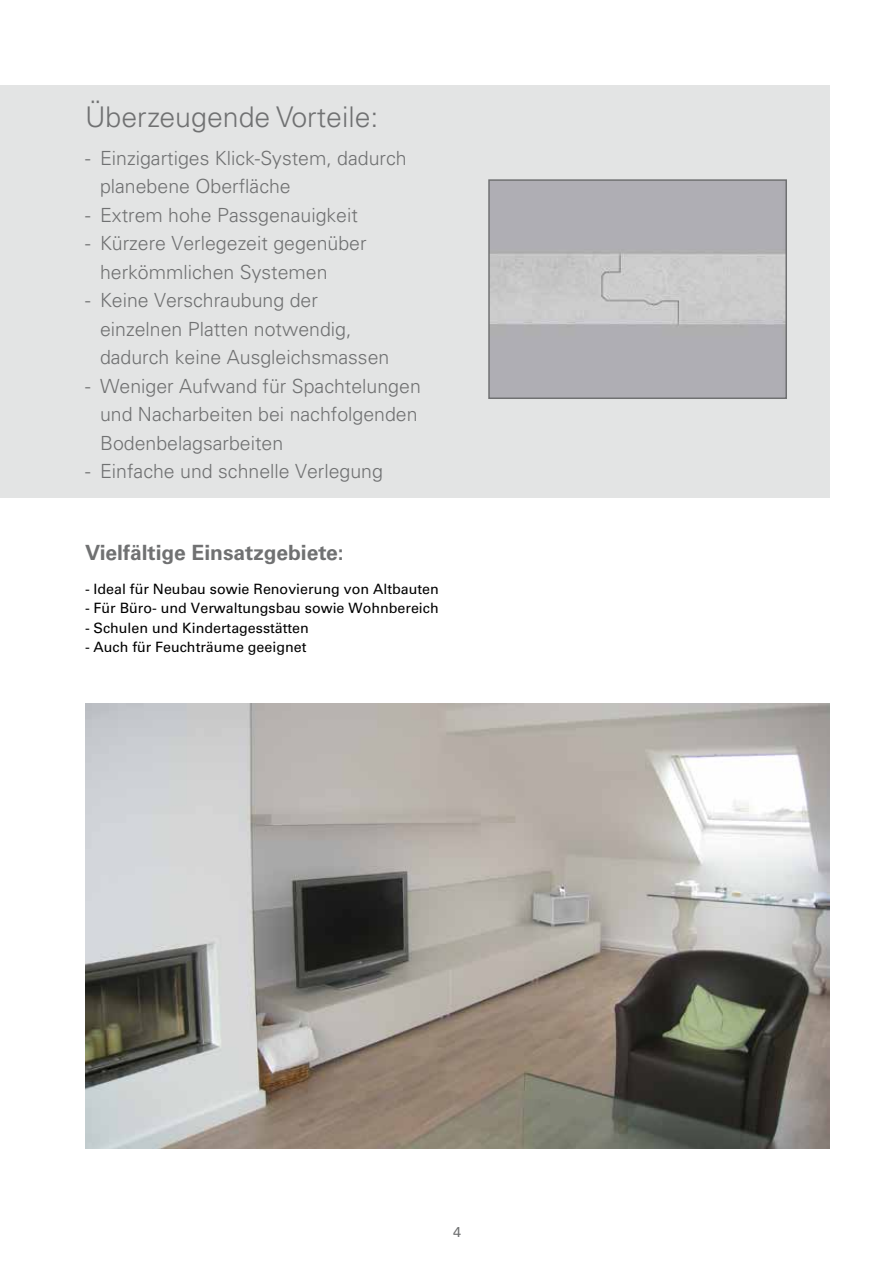
<style>
.page{position:relative;width:893px;height:1263px;background:#fff}
.page>*{position:absolute;margin:0;border:0;box-sizing:border-box;transform-origin:0 0}
.t1{font:300 28.5px "Univers LT";color:#707172}
.t2{font:700 21px "Univers LT";color:#707172}
.t3{font:300 19.5px/28.5px "Univers LT";color:#707172}
.t4{font:14.25px "Univers LT";color:#000}
.t5{font:14.25px "Univers LT";color:#707172}
</style>
<div class="page">
<div style="left:0;top:85px;width:829px;height:412px;background:#e3e4e4"></div>
<img style="left:85px;top:704px;width:744px;height:444px">
<img style="left:491px;top:182px;width:293px;height:214px">
<div style="left:488px;top:179px;width:299px;height:220px;border:2px solid #707172"></div>
<h1 class="t1" style="left:85px;top:100px;width:295px">Überzeugende Vorteile:</h1>
<p class="t3" style="left:100px;top:143px;width:308px;text-indent:-15px">- Einzigartiges Klick-System, dadurch planebene Oberfläche</p>
<p class="t3" style="left:85px;top:200px;width:274px">- Extrem hohe Passgenauigkeit</p>
<p class="t3" style="left:100px;top:229px;width:268px;text-indent:-15px">- Kürzere Verlegezeit gegenüber herkömmlichen Systemen</p>
<p class="t3" style="left:100px;top:286px;width:291px;text-indent:-15px">- Keine Verschraubung der einzelnen Platten notwendig, dadurch keine Ausgleichsmassen</p>
<p class="t3" style="left:100px;top:371px;width:322px;text-indent:-15px">- Weniger Aufwand für Spachtelungen und Nacharbeiten bei nachfolgenden<br>Bodenbelagsarbeiten</p>
<p class="t3" style="left:85px;top:457px;width:299px">- Einfache und schnelle Verlegung</p>
<p class="t2" style="left:85px;top:540px;width:260px">Vielfältige Einsatzgebiete:</p>
<p class="t4" style="left:85px;top:580px;width:355px">- Ideal für Neubau sowie Renovierung von Altbauten</p>
<p class="t4" style="left:85px;top:600px;width:355px">- Für Büro- und Verwaltungsbau sowie Wohnbereich</p>
<p class="t4" style="left:85px;top:619px;width:225px">- Schulen und Kindertagesstätten</p>
<p class="t4" style="left:85px;top:639px;width:223px">- Auch für Feuchträume geeignet</p>
<p class="t5" style="left:453px;top:1223px;width:9px">4</p>
</div>
